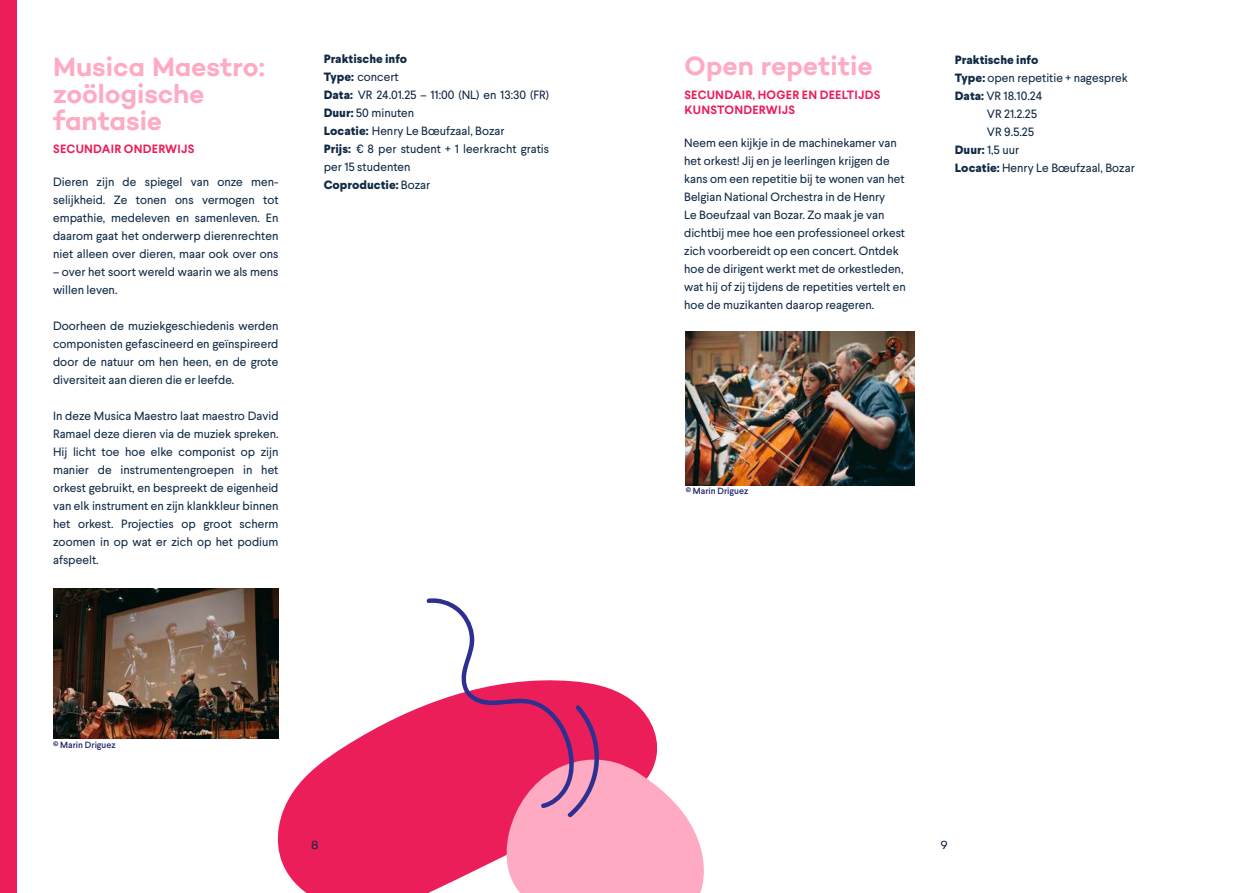
<style>
.page{position:relative;width:1259px;height:893px;background:#fff}
.page>*{position:absolute;margin:0;border:0;box-sizing:border-box;transform-origin:0 0}
.t1{font:600 27px/27px "Campton";letter-spacing:-.005em;color:#ffaac3}
.t2{font:12px/18px "Larsseit";color:#102a46}
.t3{font:700 12px/15px "Larsseit";letter-spacing:.02em;color:#eb1e5a}
.t4{font:800 12px "Larsseit";color:#102a46}
.t5{font:12px "Campton";color:#102a46}
.t6{font:500 9px "Larsseit";color:#21266e}
.s1{font-weight:800}
</style>
<div class="page">
<svg style="left:277px;top:659px;width:149px;height:234px;fill:#eb1e5a"></svg>
<img style="left:53px;top:588px;width:225px;height:151px">
<div style="left:0;top:0;width:17px;height:893px;background:#eb1e5a"></div>
<img style="left:685px;top:332px;width:230px;height:153px">
<svg style="left:426px;top:598px;width:278px;height:295px"></svg>
<h1 class="t1" style="left:53px;top:53px;width:213px">Musica Maestro: zoölogische fantasie</h1>
<p class="t3" style="left:53px;top:142px;width:143px">SECUNDAIR ONDERWIJS</p>
<p class="t2" style="left:53px;top:173px;width:227px;text-align:justify">Dieren zijn de spiegel van onze men&shy;selijkheid. Ze tonen ons vermogen tot empathie, medeleven en samenleven. En daarom gaat het onderwerp dierenrechten niet alleen over dieren, maar ook over ons</p>
<p class="t2" style="left:53px;top:263px;width:227px">– over het soort wereld waarin we als mens willen leven.</p>
<p class="t2" style="left:53px;top:317px;width:227px;text-align:justify">Doorheen de muziekgeschiedenis werden componisten gefascineerd en geïnspireerd door de natuur om hen heen, en de grote diversiteit aan dieren die er leefde.</p>
<p class="t2" style="left:53px;top:407px;width:227px;text-align:justify">In deze Musica Maestro laat maestro David Ramael deze dieren via de muziek spreken.<br>Hij licht toe hoe elke componist op zijn manier de instrumentengroepen in het orkest gebruikt, en bespreekt de eigenheid van elk instrument en zijn klankkleur binnen het orkest. Projecties op groot scherm zoomen in op wat er zich op het podium afspeelt.</p>
<p class="t2" style="left:324px;top:50px;width:227px"><span class="s1">Praktische info<br>Type:</span> concert<br><span class="s1">Data:</span> VR 24.01.25 – 11:00 (NL) en 13:30 (FR)<br><span class="s1">Duur:</span> 50 minuten<br><span class="s1">Locatie:</span> Henry Le Bœufzaal, Bozar<br><span class="s1">Prijs:</span> € 8 per student + 1 leerkracht gratis per 15 studenten<br><span class="s1">Coproductie:</span> Bozar</p>
<p class="t6" style="left:53px;top:739px;width:64px">© Marin Driguez</p>
<p class="t5" style="left:311px;top:838px;width:9px">8</p>
<h1 class="t1" style="left:684px;top:52px;width:190px">Open repetitie</h1>
<p class="t3" style="left:684px;top:87px;width:197px">SECUNDAIR, HOGER EN DEELTIJDS<br>KUNSTONDERWIJS</p>
<p class="t2" style="left:684px;top:134px;width:223px">Neem een kijkje in de machinekamer van het orkest! Jij en je leerlingen krijgen de kans om een repetitie bij te wonen van het Belgian National Orchestra in de Henry<br>Le Boeufzaal van Bozar. Zo maak je van dichtbij mee hoe een professioneel orkest zich voorbereidt op een concert. Ontdek hoe de dirigent werkt met de orkestleden, wat hij of zij tijdens de repetities vertelt en hoe de muzikanten daarop reageren.</p>
<p class="t4" style="left:955px;top:52px;width:85px">Praktische info</p>
<p class="t2" style="left:955px;top:69px;width:175px"><span class="s1">Type:</span> open repetitie + nagesprek</p>
<p class="t2" style="left:955px;top:87px;width:89px"><span class="s1">Data:</span> VR 18.10.24</p>
<p class="t2" style="left:987px;top:105px;width:52px">VR 21.2.25</p>
<p class="t2" style="left:987px;top:123px;width:49px">VR 9.5.25</p>
<p class="t2" style="left:955px;top:141px;width:66px"><span class="s1">Duur:</span> 1,5 uur</p>
<p class="t2" style="left:955px;top:159px;width:181px"><span class="s1">Locatie:</span> Henry Le Bœufzaal, Bozar</p>
<p class="t6" style="left:685px;top:485px;width:64px">© Marin Driguez</p>
<p class="t5" style="left:940px;top:838px;width:9px">9</p>
</div>
